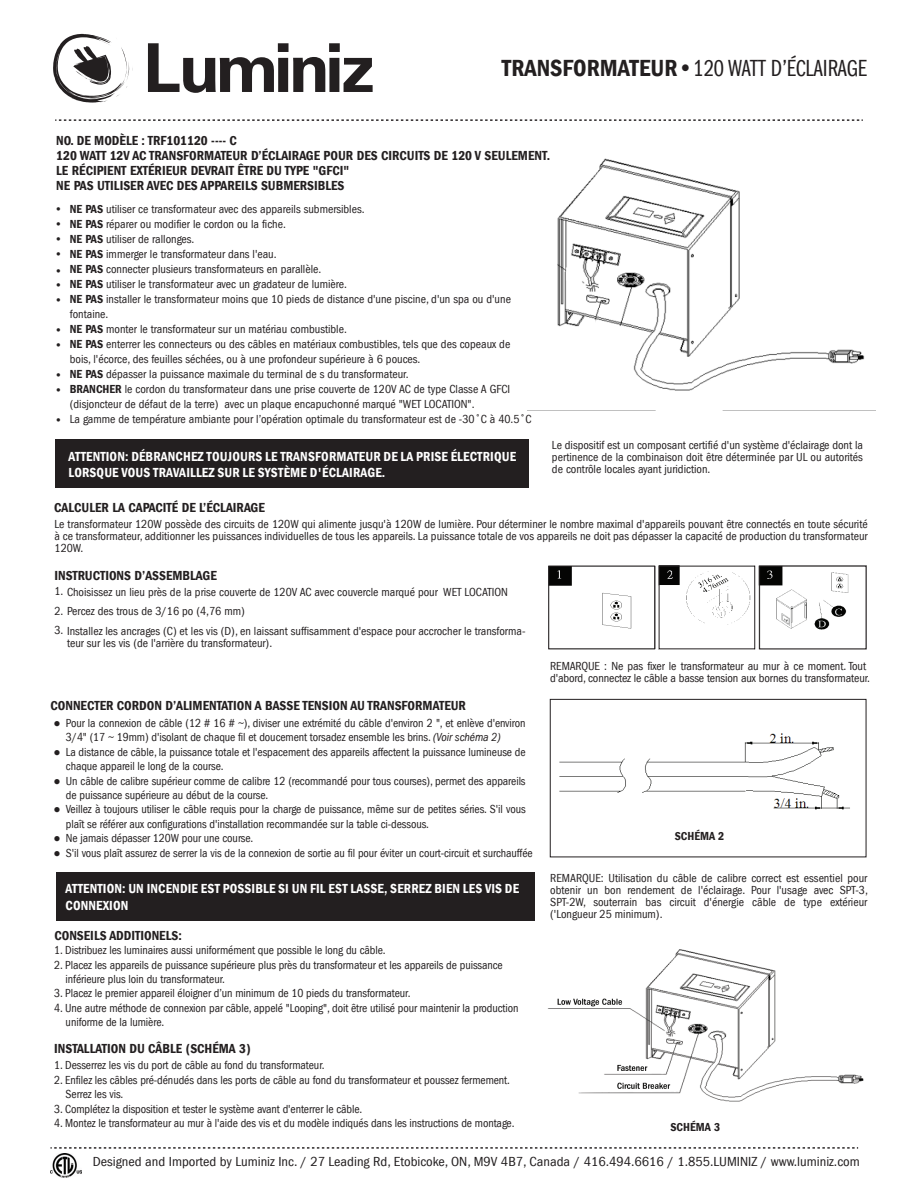
<style>
.page{position:relative;width:918px;height:1188px;background:#fff}
.page>*{position:absolute;margin:0;border:0;box-sizing:border-box;transform-origin:0 0}
.t1{font:24px "Franklin Gothic LT Book Cmpr";color:#231f20}
.t2{font:600 condensed 13.5px/15px "Franklin Gothic LT";color:#231f20}
.t3{font:600 condensed 13.5px/16.5px "Franklin Gothic";letter-spacing:.01em;color:#fff}
.t4{font:condensed 13.5px "Franklin Gothic LT";color:#231f20;scale:1.06 1}
.t5{font:condensed 12px/15px "Franklin Gothic LT";letter-spacing:-.005em;color:#231f20}
.t6{font:600 condensed 12px "Franklin Gothic LT";color:#231f20}
.t7{font:500 12px/15px "Franklin Gothic";color:#231f20;text-align:justify}
.s1{font-family:"Franklin Gothic";font-weight:600;font-stretch:condensed}
.s2{font-weight:600}
.s3{font-family:"Franklin Gothic";font-weight:500;font-stretch:normal}
.s4{font-style:italic}
</style>
<div class="page">
<img style="left:549px;top:709px;width:318px;height:122px">
<svg style="left:148px;top:43px;width:225px;height:50px"></svg>
<svg style="left:53px;top:34px;width:80px;height:69px"></svg>
<svg style="left:55px;top:119px;width:808px;height:2px"></svg>
<svg style="left:50px;top:1147px;width:808px;height:2px"></svg>
<div style="left:56px;top:439px;width:473px;height:49px;background:#231f20"></div>
<div style="left:56px;top:872px;width:479px;height:49px;background:#231f20"></div>
<img style="left:548px;top:565px;width:107px;height:85px">
<img style="left:655px;top:565px;width:101px;height:85px">
<img style="left:758px;top:565px;width:109px;height:85px">
<img style="left:527px;top:158px;width:348px;height:253px">
<div style="left:550px;top:699px;width:316px;height:158px;border:1px solid #231f20"></div>
<img style="left:547px;top:949px;width:317px;height:153px">
<div style="left:670px;top:803px;width:65px;height:23px;background:#fff"></div>
<div style="left:548px;top:566px;width:107px;height:83px;border:1px solid #231f20"></div>
<div style="left:659px;top:566px;width:96px;height:83px;border:1px solid #231f20"></div>
<div style="left:759px;top:566px;width:107px;height:83px;border:1px solid #231f20"></div>
<img style="left:50px;top:1153px;width:32px;height:25px">
<h1 class="t1" style="left:502px;top:54px;width:367px"><span class="s1">TRANSFORMATEUR•</span>120 WATT D’ÉCLAIRAGE</h1>
<p class="t2" style="left:56px;top:133px;width:495px">NO. DE MODÈLE : TRF101120 ---- C<br>120 WATT 12V AC TRANSFORMATEUR D’ÉCLAIRAGE POUR DES CIRCUITS DE 120 V SEULEMENT.<br>LE RÉCIPIENT EXTÉRIEUR DEVRAIT ÊTRE DU TYPE "GFCI"<br>NE PAS UTILISER AVEC DES APPAREILS SUBMERSIBLES</p>
<p class="t7" style="left:54px;top:202px;width:10px">• • • •</p>
<p class="t7" style="left:54px;top:264px;width:10px">• • •</p>
<p class="t7" style="left:54px;top:323px;width:10px">• •</p>
<p class="t7" style="left:54px;top:368px;width:10px">• •</p>
<p class="t7" style="left:54px;top:413px;width:10px">•</p>
<p class="t5" style="left:70px;top:202px;width:463px"><span class="s2">NE PAS</span> utiliser ce transformateur avec des appareils submersibles.<br><span class="s2">NE PAS</span> réparer ou modifier le cordon ou la fiche.<br><span class="s2">NE PAS</span> utiliser de rallonges.<br><span class="s2">NE PAS</span> immerger le transformateur dans l'eau.<br><span class="s2">NE PAS</span> connecter plusieurs transformateurs en parallèle.<br><span class="s2">NE PAS</span> utiliser le transformateur avec un gradateur de lumière.<br><span class="s2">NE PAS</span> installer le transformateur moins que 10 pieds de distance d'une piscine, d'un spa ou d'une fontaine.<br><span class="s2">NE PAS</span> monter le transformateur sur un matériau combustible.<br><span class="s2">NE PAS</span> enterrer les connecteurs ou des câbles en matériaux combustibles, tels que des copeaux de bois, l'écorce, des feuilles séchées, ou à une profondeur supérieure à 6 pouces.<br><span class="s2">NE PAS</span> dépasser la puissance maximale du terminal de s du transformateur.<br><span class="s2">BRANCHER</span> le cordon du transformateur dans une prise couverte de 120V AC de type Classe A GFCI (disjoncteur de défaut de la terre) avec un plaque encapuchonné marqué "WET LOCATION".<br>La gamme de température ambiante pour l’opération optimale du transformateur est de -30˚C à 40.5˚C</p>
<p class="t3" style="left:68px;top:448px;width:449px">ATTENTION: DÉBRANCHEZ TOUJOURS LE TRANSFORMATEUR DE LA PRISE ÉLECTRIQUE<br>LORSQUE VOUS TRAVAILLEZ SUR LE SYSTÈME D'ÉCLAIRAGE.</p>
<p class="t2" style="left:54px;top:500px;width:212px">CALCULER LA CAPACITÉ DE L’ÉCLAIRAGE</p>
<p class="t5" style="left:552px;top:440px;width:313px;line-height:12px;text-align:justify">Le dispositif est un composant certifié d'un système d'éclairage dont la pertinence de la combinaison doit être déterminée par UL ou autorités de contrôle locales ayant juridiction.</p>
<p class="t5" style="left:55px;top:518px;width:815px;line-height:12px;text-align:justify">Le transformateur 120W possède des circuits de 120W qui alimente jusqu'à 120W de lumière. Pour déterminer le nombre maximal d'appareils pouvant être connectés en toute sécurité à ce transformateur, additionner les puissances individuelles de tous les appareils. La puissance totale de vos appareils ne doit pas dépasser la capacité de production du transformateur 120W.</p>
<p class="t2" style="left:54px;top:568px;width:164px">INSTRUCTIONS D’ASSEMBLAGE</p>
<p class="t5" style="left:54px;top:584px;width:455px">1. Choisissez un lieu près de la prise couverte de 120V AC avec couvercle marqué pour WET LOCATION</p>
<p class="t5" style="left:54px;top:604px;width:192px">2. Percez des trous de 3/16 po (4,76 mm)</p>
<p class="t5" style="left:67px;top:625px;width:460px;line-height:12px;text-indent:-13px">3. Installez les ancrages (C) et les vis (D), en laissant suffisamment d'espace pour accrocher le transforma&shy;teur sur les vis (de l'arrière du transformateur).</p>
<p class="t2" style="left:50px;top:698px;width:417px">CONNECTER CORDON D’ALIMENTATION A BASSE TENSION AU TRANSFORMATEUR</p>
<p class="t5" style="left:54px;top:716px;width:474px"><span class="s3">●</span> Pour la connexion de câble (12 # 16 # ~), diviser une extrémité du câble d'environ 2 ", et enlève d'environ</p>
<p class="t5" style="left:54px;top:744px;width:474px"><span class="s3">●</span> La distance de câble, la puissance totale et l'espacement des appareils affectent la puissance lumineuse de</p>
<p class="t5" style="left:54px;top:773px;width:474px"><span class="s3">●</span> Un câble de calibre supérieur comme de calibre 12 (recommandé pour tous courses), permet des appareils</p>
<p class="t5" style="left:54px;top:802px;width:474px"><span class="s3">●</span> Veillez à toujours utiliser le câble requis pour la charge de puissance, même sur de petites séries. S'il vous</p>
<p class="t5" style="left:54px;top:831px;width:201px"><span class="s3">●</span> Ne jamais dépasser 120W pour une course.</p>
<p class="t5" style="left:54px;top:845px;width:481px"><span class="s3">●</span> S'il vous plaît assurez de serrer la vis de la connexion de sortie au fil pour éviter un court-circuit et surchauffée</p>
<p class="t5" style="left:66px;top:730px;width:436px">3/4" (17 ~ 19mm) d'isolant de chaque fil et doucement torsadez ensemble les brins. <span class="s4">(Voir schéma 2)</span></p>
<p class="t5" style="left:66px;top:759px;width:159px">chaque appareil le long de la course.</p>
<p class="t5" style="left:66px;top:788px;width:204px">de puissance supérieure au début de la course.</p>
<p class="t5" style="left:66px;top:816px;width:365px">plaît se référer aux configurations d'installation recommandée sur la table ci-dessous.</p>
<p class="t3" style="left:66px;top:880px;width:455px">ATTENTION: UN INCENDIE EST POSSIBLE SI UN FIL EST LASSE, SERREZ BIEN LES VIS DE<br>CONNEXION</p>
<p class="t2" style="left:54px;top:928px;width:129px">CONSEILS ADDITIONELS:</p>
<p class="t5" style="left:54px;top:943px;width:333px">1. Distribuez les luminaires aussi uniformément que possible le long du câble.</p>
<p class="t5" style="left:66px;top:957px;width:439px;line-height:14.4px;text-indent:-11px">2. Placez les appareils de puissance supérieure plus près du transformateur et les appareils de puissance inférieure plus loin du transformateur.</p>
<p class="t5" style="left:54px;top:986px;width:358px">3. Placez le premier appareil éloigner d’un minimum de 10 pieds du transformateur.</p>
<p class="t5" style="left:66px;top:1001px;width:454px;line-height:14.4px;text-indent:-11px">4. Une autre méthode de connexion par câble, appelé "Looping", doit être utilisé pour maintenir la production uniforme de la lumière.</p>
<p class="t5" style="left:54px;top:1058px;width:272px">1. Desserrez les vis du port de câble au fond du transformateur.</p>
<p class="t5" style="left:66px;top:1073px;width:446px;line-height:14.4px;text-indent:-11px">2. Enfilez les câbles pré-dénudés dans les ports de câble au fond du transformateur et poussez fermement.<br>Serrez les vis.</p>
<p class="t5" style="left:54px;top:1101px;width:310px">3. Complétez la disposition et tester le système avant d'enterrer le câble.</p>
<p class="t5" style="left:54px;top:1116px;width:462px">4. Montez le transformateur au mur à l'aide des vis et du modèle indiqués dans les instructions de montage.</p>
<p class="t2" style="left:54px;top:1042px;width:198px">INSTALLATION DU CÂBLE (SCHÉMA 3)</p>
<p class="t5" style="left:550px;top:660px;width:321px;line-height:12px">REMARQUE : Ne pas fixer le transformateur au mur à ce moment. Tout d'abord, connectez le câble a basse tension aux bornes du transformateur.</p>
<p class="t6" style="left:675px;top:829px;width:51px">SCHÉMA 2</p>
<p class="t5" style="left:550px;top:872px;width:319px;line-height:12px;text-align:justify">REMARQUE: Utilisation du câble de calibre correct est essentiel pour obtenir un bon rendement de l'éclairage. Pour l'usage avec SPT-3, SPT-2W, souterrain bas circuit d'énergie câble de type extérieur ('Longueur 25 minimum).</p>
<p class="t6" style="left:670px;top:1120px;width:51px">SCHÉMA 3</p>
<p class="t4" style="left:93px;top:1154px;width:725px">Designed and Imported by Luminiz Inc. / 27 Leading Rd, Etobicoke, ON, M9V 4B7, Canada / 416.494.6616 / 1.855.LUMINIZ / www.luminiz.com</p>
</div>
